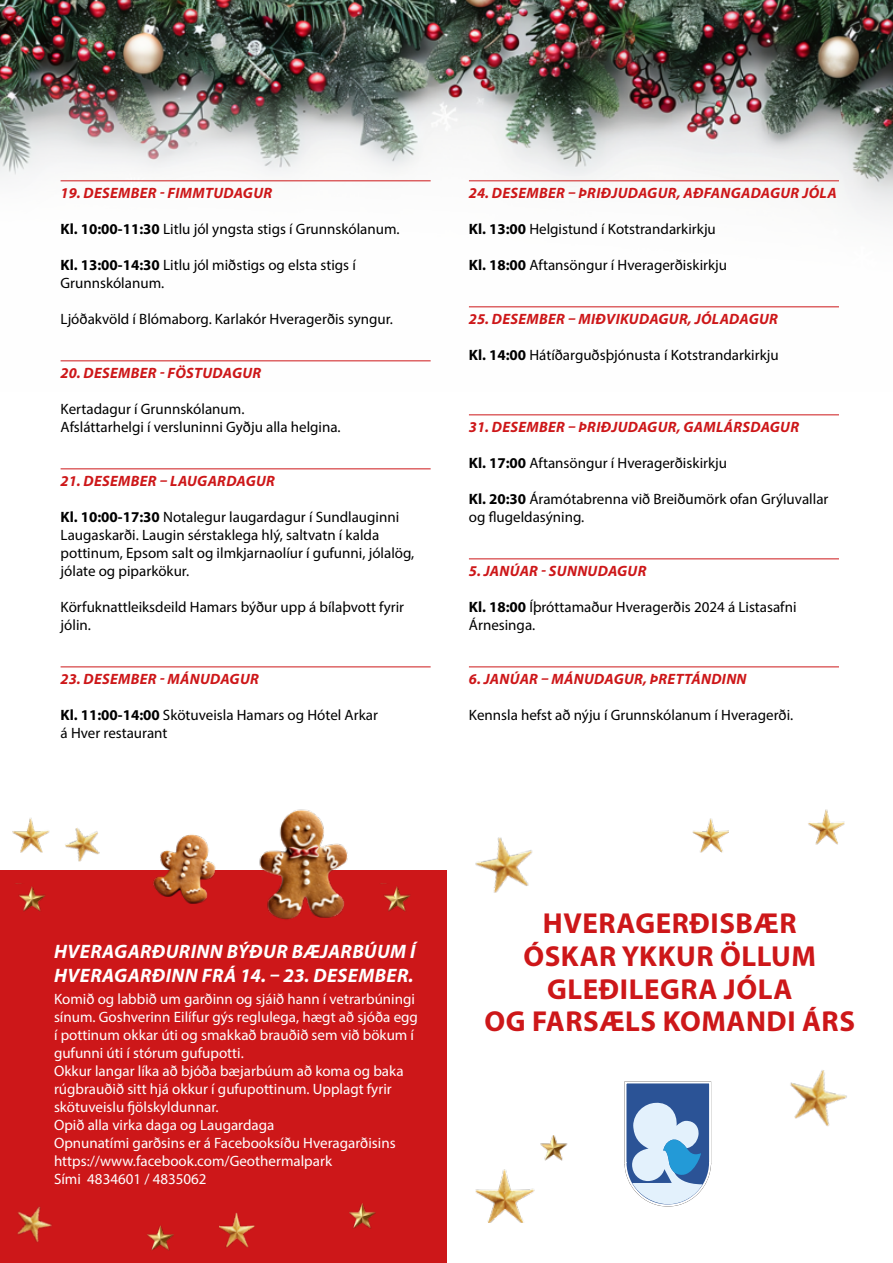
<style>
.page{position:relative;width:893px;height:1263px;background:#fff}
.page>*{position:absolute;margin:0;border:0;box-sizing:border-box;transform-origin:0 0}
.t1{font:700 28.95px/32.7px "Myriad Pro";letter-spacing:.02em;color:#cd1719;text-align:center}
.t2{font:italic 700 19.5px/24px "Myriad Pro";letter-spacing:.02em;color:#fff}
.t3{font:15px/18px "Myriad Pro";color:#000}
.t4{font:15px/18px "Myriad Pro";color:#fff}
.t5{font:italic 700 15px "Myriad Pro";letter-spacing:.02em;color:#cd1719}
.s1{font-weight:700}
</style>
<div class="page">
<img style="left:0;top:0;width:893px;height:362px">
<div style="left:0;top:870px;width:446px;height:393px;background:#cd1719"></div>
<hr style="left:61px;top:181px;width:370px;height:1px;background:#cd1719">
<hr style="left:61px;top:361px;width:370px;height:1px;background:#cd1719">
<hr style="left:61px;top:469px;width:370px;height:1px;background:#cd1719">
<hr style="left:61px;top:667px;width:370px;height:1px;background:#cd1719">
<hr style="left:469px;top:181px;width:370px;height:1px;background:#cd1719">
<hr style="left:469px;top:307px;width:370px;height:1px;background:#cd1719">
<hr style="left:469px;top:415px;width:370px;height:1px;background:#cd1719">
<hr style="left:469px;top:559px;width:370px;height:1px;background:#cd1719">
<hr style="left:469px;top:667px;width:370px;height:1px;background:#cd1719">
<img style="left:259px;top:809px;width:89px;height:111px">
<img style="left:153px;top:834px;width:63px;height:70px">
<svg style="left:624px;top:1081px;width:88px;height:126px;background:#90add0"></svg>
<img style="left:220px;top:1212px;width:35px;height:36px">
<img style="left:693px;top:818px;width:35px;height:35px">
<img style="left:475px;top:1169px;width:60px;height:54px">
<img style="left:475px;top:837px;width:58px;height:56px">
<img style="left:790px;top:1070px;width:57px;height:57px">
<img style="left:808px;top:809px;width:37px;height:36px">
<img style="left:65px;top:828px;width:35px;height:34px">
<img style="left:17px;top:1206px;width:35px;height:36px">
<img style="left:383px;top:886px;width:27px;height:26px">
<img style="left:18px;top:886px;width:27px;height:26px">
<img style="left:147px;top:1226px;width:27px;height:25px">
<img style="left:540px;top:1135px;width:27px;height:25px">
<img style="left:349px;top:1203px;width:27px;height:26px">
<img style="left:12px;top:818px;width:38px;height:34px">
<p class="t5" style="left:61px;top:183px;width:213px">19. DESEMBER - FIMMTUDAGUR</p>
<p class="t3" style="left:61px;top:220px;width:341px"><span class="s1">Kl. 10:00-11:30</span> Litlu jól yngsta stigs í Grunnskólanum.</p>
<p class="t3" style="left:61px;top:256px;width:297px"><span class="s1">Kl. 13:00-14:30</span> Litlu jól miðstigs og elsta stigs í<br>Grunnskólanum.</p>
<p class="t3" style="left:61px;top:310px;width:334px">Ljóðakvöld í Blómaborg. Karlakór Hveragerðis syngur.</p>
<p class="t5" style="left:61px;top:363px;width:202px">20. DESEMBER - FÖSTUDAGUR</p>
<p class="t3" style="left:61px;top:400px;width:282px">Kertadagur í Grunnskólanum.<br>Afsláttarhelgi í versluninni Gyðju alla helgina.</p>
<p class="t5" style="left:61px;top:471px;width:216px">21. DESEMBER – LAUGARDAGUR</p>
<p class="t3" style="left:61px;top:508px;width:355px"><span class="s1">Kl. 10:00-17:30</span> Notalegur laugardagur í Sundlauginni Laugaskarði. Laugin sérstaklega hlý, saltvatn í kalda pottinum, Epsom salt og ilmkjarnaolíur í gufunni, jólalög, jólate og piparkökur.</p>
<p class="t3" style="left:61px;top:598px;width:345px">Körfuknattleiksdeild Hamars býður upp á bílaþvott fyrir jólin.</p>
<p class="t5" style="left:61px;top:669px;width:200px">23. DESEMBER - MÁNUDAGUR</p>
<p class="t3" style="left:61px;top:706px;width:319px"><span class="s1">Kl. 11:00-14:00</span> Skötuveisla Hamars og Hótel Arkar á Hver restaurant</p>
<p class="t5" style="left:469px;top:183px;width:369px">24. DESEMBER – ÞRIÐJUDAGUR, AÐFANGADAGUR JÓLA</p>
<p class="t3" style="left:469px;top:220px;width:248px"><span class="s1">Kl. 13:00</span> Helgistund í Kotstrandarkirkju</p>
<p class="t3" style="left:469px;top:256px;width:260px"><span class="s1">Kl. 18:00</span> Aftansöngur í Hveragerðiskirkju</p>
<p class="t5" style="left:469px;top:309px;width:311px">25. DESEMBER – MIÐVIKUDAGUR, JÓLADAGUR</p>
<p class="t3" style="left:469px;top:346px;width:311px"><span class="s1">Kl. 14:00</span> Hátíðarguðsþjónusta í Kotstrandarkirkju</p>
<p class="t5" style="left:469px;top:417px;width:332px">31. DESEMBER – ÞRIÐJUDAGUR, GAMLÁRSDAGUR</p>
<p class="t3" style="left:469px;top:454px;width:260px"><span class="s1">Kl. 17:00</span> Aftansöngur í Hveragerðiskirkju</p>
<p class="t3" style="left:469px;top:490px;width:361px"><span class="s1">Kl. 20:30</span> Áramótabrenna við Breiðumörk ofan Grýluvallar og flugeldasýning.</p>
<p class="t5" style="left:469px;top:561px;width:179px">5. JANÚAR - SUNNUDAGUR</p>
<p class="t3" style="left:469px;top:598px;width:329px"><span class="s1">Kl. 18:00</span> Íþróttamaður Hveragerðis 2024 á Listasafni<br>Árnesinga.</p>
<p class="t5" style="left:469px;top:669px;width:279px">6. JANÚAR – MÁNUDAGUR, ÞRETTÁNDINN</p>
<p class="t3" style="left:469px;top:706px;width:326px">Kennsla hefst að nýju í Grunnskólanum í Hveragerði.</p>
<h2 class="t2" style="left:54px;top:938px;width:363px">HVERAGARÐURINN BÝÐUR BÆJARBÚUM Í<br>HVERAGARÐINN FRÁ 14. – 23. DESEMBER.</h2>
<p class="t4" style="left:54px;top:989px;width:365px">Komið og labbið um garðinn og sjáið hann í vetrarbúningi sínum. Goshverinn Eilífur gýs reglulega, hægt að sjóða egg í pottinum okkar úti og smakkað brauðið sem við bökum í gufunni úti í stórum gufupotti.<br>Okkur langar líka að bjóða bæjarbúum að koma og baka rúgbrauðið sitt hjá okkur í gufupottinum. Upplagt fyrir skötuveislu fjölskyldunnar.<br>Opið alla virka daga og Laugardaga<br>Opnunatími garðsins er á Facebooksíðu Hveragarðisins https://www.facebook.com/Geothermalpark<br>Sími 4834601 / 4835062</p>
<h1 class="t1" style="left:484px;top:906px;width:372px">HVERAGERÐISBÆR<br>ÓSKAR YKKUR ÖLLUM<br>GLEÐILEGRA JÓLA<br>OG FARSÆLS KOMANDI ÁRS</h1>
</div>
